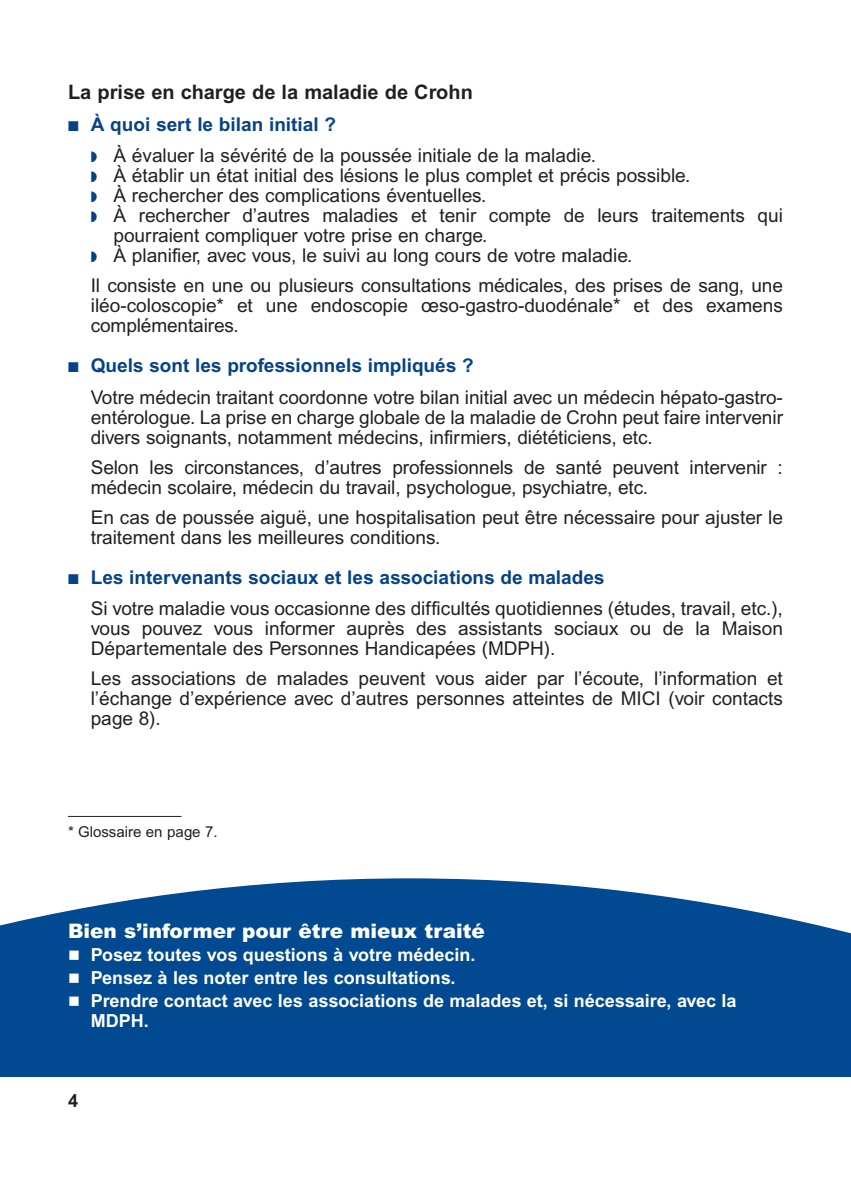
<style>
.page{position:relative;width:851px;height:1191px;background:#fff}
.page>*{position:absolute;margin:0;border:0;box-sizing:border-box;transform-origin:0 0}
.t1{font:700 20px "Arial";color:#231f20}
.t2{font:900 20px "Arial";color:#fff}
.t3{font:19px/20px "Arial";color:#231f20}
.t4{font:700 18px/22.8px "Arial";color:#fff}
.t5{font:700 18px "Arial";color:#231f20}
.t6{font:15px "Arial";color:#231f20}
.s1{color:#054286}
.s2{font-weight:700;color:#054286}
</style>
<div class="page">
<svg style="left:0;top:878px;width:850px;height:198px;background:#175899"></svg>
<hr style="left:68px;top:816px;width:113px;height:1px;background:#231f20">
<svg style="left:69px;top:950px;width:10px;height:9px"></svg>
<svg style="left:69px;top:973px;width:10px;height:9px"></svg>
<svg style="left:69px;top:996px;width:10px;height:9px"></svg>
<p class="t1" style="left:68px;top:85px;width:406px">La prise en charge de la maladie de Crohn</p>
<p class="t3" style="left:91px;top:110px;width:506px;line-height:31.4px;text-indent:-23px"><span class="s1">■</span> <span class="s2">À quoi sert le bilan initial ?<br></span><span class="s1">◗</span> À évaluer la sévérité de la poussée initiale de la maladie.</p>
<p class="t3" style="left:91px;top:167px;width:601px"><span class="s1">◗</span> À établir un état initial des lésions le plus complet et précis possible.</p>
<p class="t3" style="left:91px;top:187px;width:397px"><span class="s1">◗</span> À rechercher des complications éventuelles.</p>
<p class="t3" style="left:91px;top:207px;width:693px"><span class="s1">◗</span> À rechercher d’autres maladies et tenir compte de leurs traitements qui</p>
<p class="t3" style="left:113px;top:227px;width:375px">pourraient compliquer votre prise en charge.</p>
<p class="t3" style="left:91px;top:247px;width:543px"><span class="s1">◗</span> À planifier, avec vous, le suivi au long cours de votre maladie.</p>
<p class="t3" style="left:91px;top:277px;width:693px;text-align:justify">Il consiste en une ou plusieurs consultations médicales, des prises de sang, une iléo-coloscopie* et une endoscopie œso-gastro-duodénale* et des examens complémentaires.</p>
<p class="t3" style="left:91px;top:351px;width:693px;line-height:31.4px;text-indent:-23px"><span class="s1">■</span> <span class="s2">Quels sont les professionnels impliqués ?<br></span>Votre médecin traitant coordonne votre bilan initial avec un médecin hépato-gastro-</p>
<p class="t3" style="left:91px;top:408px;width:693px">entérologue. La prise en charge globale de la maladie de Crohn peut faire intervenir divers soignants, notamment médecins, infirmiers, diététiciens, etc.</p>
<p class="t3" style="left:91px;top:458px;width:693px">Selon les circonstances, d’autres professionnels de santé peuvent intervenir : médecin scolaire, médecin du travail, psychologue, psychiatre, etc.</p>
<p class="t3" style="left:91px;top:508px;width:693px">En cas de poussée aiguë, une hospitalisation peut être nécessaire pour ajuster le traitement dans les meilleures conditions.</p>
<p class="t3" style="left:91px;top:563px;width:693px;line-height:31.4px;text-indent:-23px"><span class="s1">■</span> <span class="s2">Les intervenants sociaux et les associations de malades<br></span>Si votre maladie vous occasionne des difficultés quotidiennes (études, travail, etc.),</p>
<p class="t3" style="left:91px;top:620px;width:693px">vous pouvez vous informer auprès des assistants sociaux ou de la Maison<br>Départementale des Personnes Handicapées (MDPH).</p>
<p class="t3" style="left:91px;top:670px;width:693px;text-align:justify">Les associations de malades peuvent vous aider par l’écoute, l’information et l’échange d’expérience avec d’autres personnes atteintes de MICI (voir contacts page 8).</p>
<p class="t6" style="left:68px;top:826px;width:151px">* Glossaire en page 7.</p>
<p class="t2" style="left:68px;top:923px;width:418px">Bien s’informer pour être mieux traité</p>
<p class="t4" style="left:91px;top:944px;width:647px">Posez toutes vos questions à votre médecin.<br>Pensez à les noter entre les consultations.<br>Prendre contact avec les associations de malades et, si nécessaire, avec la</p>
<p class="t4" style="left:91px;top:1010px;width:59px">MDPH.</p>
<p class="t5" style="left:68px;top:1094px;width:12px">4</p>
</div>
